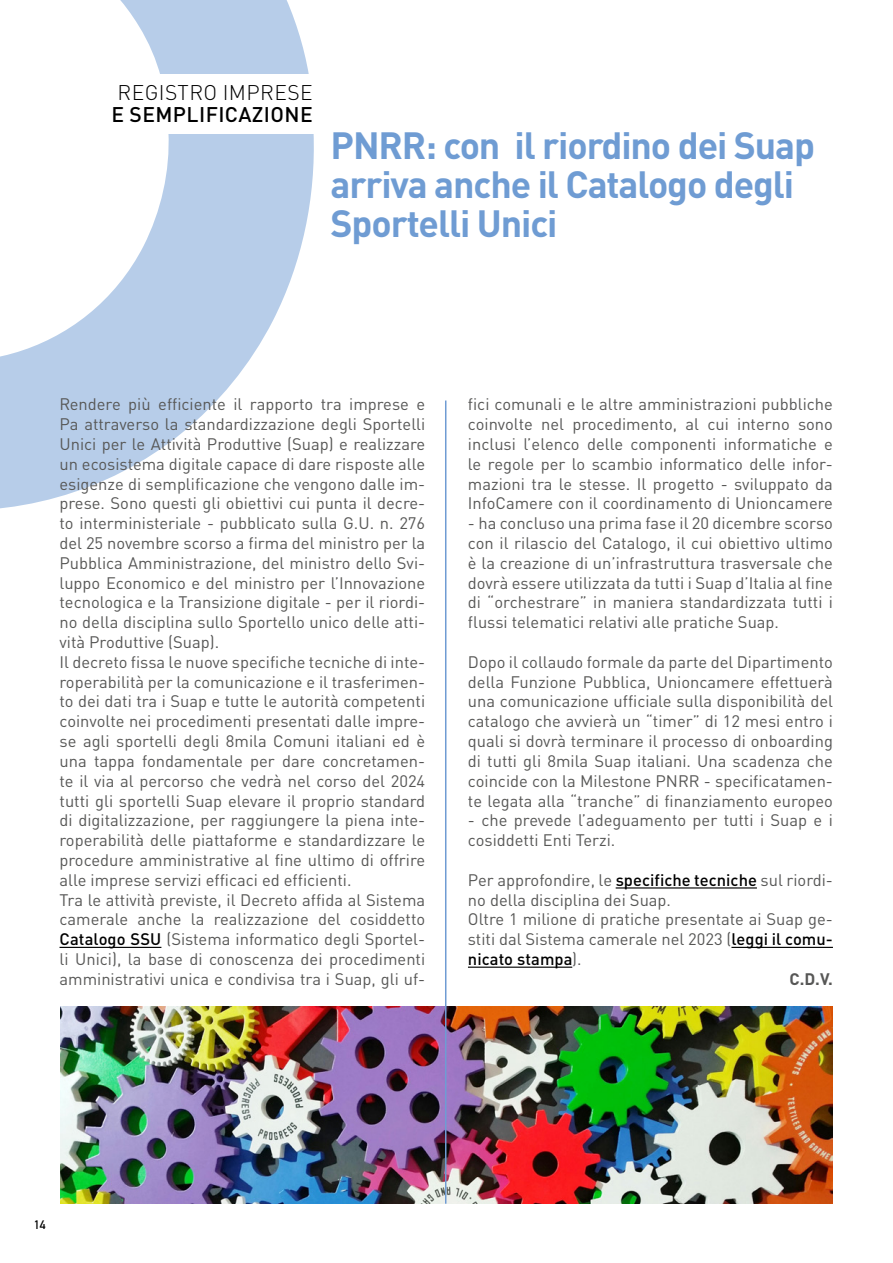
<style>
.page{position:relative;width:893px;height:1263px;background:#fff}
.page>*{position:absolute;margin:0;border:0;box-sizing:border-box;transform-origin:0 0}
.t1{font:700 37.5px/39px "DIN Pro";letter-spacing:-.03em;color:#6f9cd3}
.t2{font:500 21px "DIN Pro";letter-spacing:.02em;color:#000}
.t3{font:300 21px "DIN Pro";letter-spacing:.02em;color:#000}
.t4{font:16.5px/19.8px "DIN Pro";color:#575756;text-align:justify}
.t5{font:500 16.5px "DIN Pro";color:#000}
.t6{font:700 16.5px "DIN Pro";color:#575756}
.t7{font:700 12px "DIN Alternate";color:#000}
.s1{font-weight:500;color:#000}
.s2{font-weight:400;color:#575756}
</style>
<div class="page">
<svg style="left:0;top:134px;width:314px;height:375px;fill:#b7cde9"></svg>
<svg style="left:120px;top:0;width:189px;height:74px"></svg>
<hr style="left:616px;top:887px;width:141px;height:1px;background:#000">
<hr style="left:731px;top:947px;width:102px;height:1px;background:#000">
<hr style="left:468px;top:966px;width:104px;height:2px;background:#000">
<img style="left:60px;top:1007px;width:773px;height:196px">
<hr style="left:445px;top:400px;width:1px;height:804px;background:#6f9cd3">
<hr style="left:60px;top:947px;width:101px;height:1px;background:#000">
<p class="t3" style="left:118px;top:76px;width:197px">REGISTRO IMPRESE</p>
<p class="t2" style="left:111px;top:98px;width:203px">E SEMPLIFICAZIONE</p>
<h1 class="t1" style="left:331px;top:121px;width:486px">PNRR: con il riordino dei Suap arriva anche il Catalogo degli<br>Sportelli Unici</h1>
<p class="t4" style="left:60px;top:393px;width:367px;text-align:left">Rendere più efficiente il rapporto tra imprese e Pa attraverso la standardizzazione degli Sportelli Unici per le Attività Produttive (Suap) e realizzare un ecosistema digitale capace di dare risposte alle esigenze di semplificazione che vengono dalle im&shy;prese. Sono questi gli obiettivi cui punta il decre&shy;to interministeriale - pubblicato sulla G.U. n. 276 del 25 novembre scorso a firma del ministro per la Pubblica Amministrazione, del ministro dello Svi&shy;luppo Economico e del ministro per l’Innovazione tecnologica e la Transizione digitale - per il riordi&shy;no della disciplina sullo Sportello unico delle atti&shy;vità Produttive (Suap).<br>Il decreto fissa le nuove specifiche tecniche di inte&shy;roperabilità per la comunicazione e il trasferimen&shy;to dei dati tra i Suap e tutte le autorità competenti coinvolte nei procedimenti presentati dalle impre&shy;se agli sportelli degli 8mila Comuni italiani ed è una tappa fondamentale per dare concretamen&shy;te il via al percorso che vedrà nel corso del 2024 tutti gli sportelli Suap elevare il proprio standard di digitalizzazione, per raggiungere la piena inte&shy;roperabilità delle piattaforme e standardizzare le procedure amministrative al fine ultimo di offrire alle imprese servizi efficaci ed efficienti.<br>Tra le attività previste, il Decreto affida al Sistema camerale anche la realizzazione del cosiddetto <span class="s1">Catalogo SSU</span> (Sistema informatico degli Sportel&shy;li Unici), la base di conoscenza dei procedimenti amministrativi unica e condivisa tra i Suap, gli uf-</p>
<p class="t4" style="left:468px;top:393px;width:366px">fici comunali e le altre amministrazioni pubbliche coinvolte nel procedimento, al cui interno sono inclusi l’elenco delle componenti informatiche e le regole per lo scambio informatico delle infor&shy;mazioni tra le stesse. Il progetto - sviluppato da InfoCamere con il coordinamento di Unioncamere</p>
<p class="t4" style="left:468px;top:512px;width:366px">- ha concluso una prima fase il 20 dicembre scorso con il rilascio del Catalogo, il cui obiettivo ultimo è la creazione di un’infrastruttura trasversale che dovrà essere utilizzata da tutti i Suap d’Italia al fine di “orchestrare” in maniera standardizzata tutti i flussi telematici relativi alle pratiche Suap.</p>
<p class="t4" style="left:468px;top:650px;width:366px">Dopo il collaudo formale da parte del Dipartimento della Funzione Pubblica, Unioncamere effettuerà una comunicazione ufficiale sulla disponibilità del catalogo che avvierà un “timer” di 12 mesi entro i quali si dovrà terminare il processo di onboarding di tutti gli 8mila Suap italiani. Una scadenza che coincide con la Milestone PNRR - specificatamen&shy;te legata alla “tranche” di finanziamento europeo</p>
<p class="t4" style="left:468px;top:809px;width:366px">- che prevede l’adeguamento per tutti i Suap e i cosiddetti Enti Terzi.</p>
<p class="t4" style="left:468px;top:868px;width:366px">Per approfondire, le <span class="s1">specifiche tecniche</span> sul riordi-</p>
<p class="t4" style="left:468px;top:888px;width:205px">no della disciplina dei Suap.</p>
<p class="t4" style="left:468px;top:908px;width:366px">Oltre 1 milione di pratiche presentate ai Suap ge-</p>
<p class="t4" style="left:468px;top:928px;width:366px">stiti dal Sistema camerale nel 2023 (<span class="s1">leggi il comu-</span></p>
<p class="t5" style="left:468px;top:945px;width:115px">nicato stampa<span class="s2">).</span></p>
<p class="t6" style="left:789px;top:965px;width:45px">C.D.V.</p>
<p class="t7" style="left:34px;top:1215px;width:13px">14</p>
</div>
